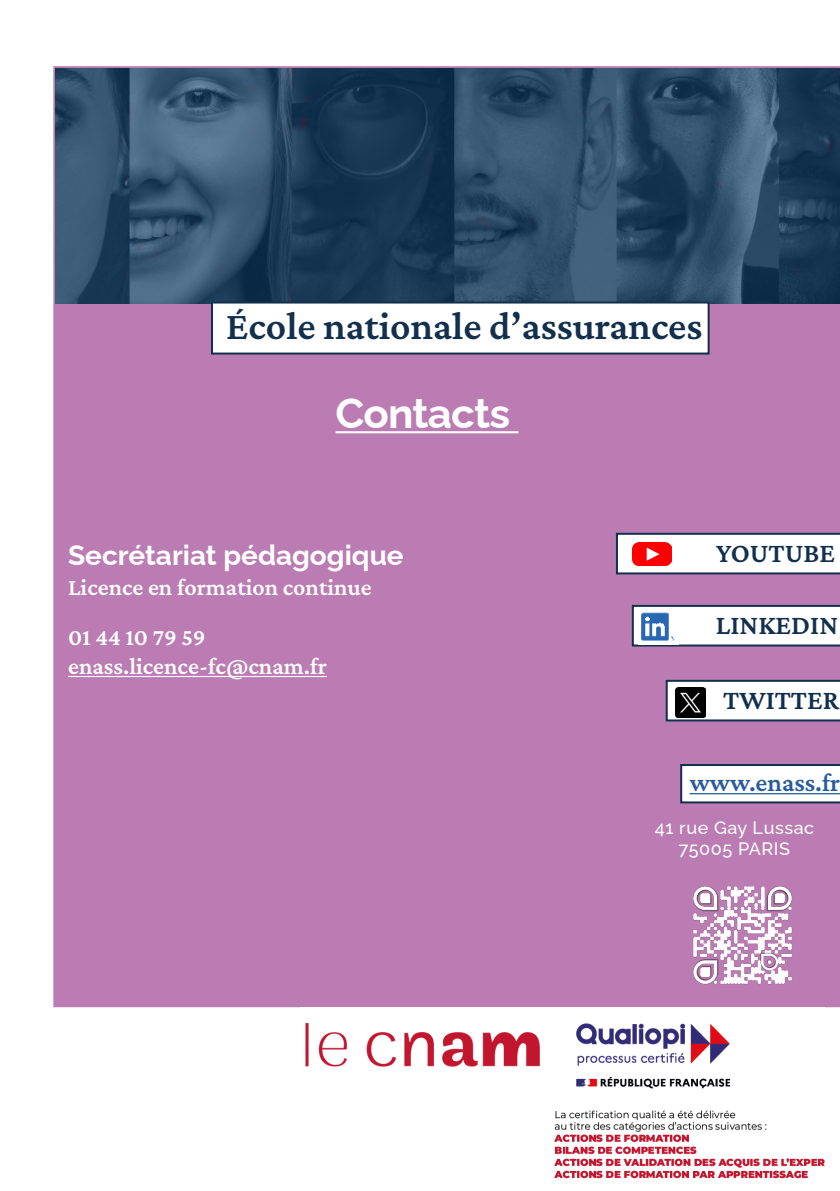
<style>
.page{position:relative;width:840px;height:1191px;background:#fff}
.page>*{position:absolute;margin:0;border:0;box-sizing:border-box;transform-origin:0 0}
.t1{font:700 42px "Raleway";letter-spacing:-.02em;color:#fff}
.t2{font:600 40px "Crimson Pro";color:#12304d}
.Surtitre_A5{font:600 28px "Crimson Pro";color:#12304d}
.t3{font:700 28px "Raleway";color:#fff}
.Surtitre_A5-2{font:600 26px "Crimson Pro";color:#275b9b}
.t4{font:600 24px/28.8px "Crimson Pro";color:#fff}
.t5{font:500 18px "Raleway";letter-spacing:.03em;color:#fff}
</style>
<div class="page">
<div style="left:53px;top:66px;width:786px;height:941px;background:#bb7cb3"></div>
<img style="left:55px;top:68px;width:784px;height:235px">
<svg style="left:679px;top:764px;width:160px;height:39px"></svg>
<hr style="left:689px;top:793px;width:150px;height:1px;background:#275b9b">
<img style="left:690px;top:883px;width:104px;height:103px">
<svg style="left:631px;top:605px;width:208px;height:41px"></svg>
<img style="left:638px;top:612px;width:39px;height:32px">
<svg style="left:665px;top:680px;width:174px;height:41px"></svg>
<img style="left:675px;top:687px;width:30px;height:30px">
<svg style="left:615px;top:533px;width:224px;height:41px"></svg>
<img style="left:631px;top:542px;width:40px;height:23px">
<img style="left:305px;top:1023px;width:519px;height:156px">
<hr style="left:335px;top:431px;width:183px;height:2px;background:#fff">
<hr style="left:68px;top:676px;width:258px;height:1px;background:#fff">
<div style="left:211px;top:301px;width:498px;height:53px;background:#fff;border:2px solid #12304d"></div>
<p class="t2" style="left:226px;top:301px;width:477px">École nationale d’assurances</p>
<p class="t1" style="left:335px;top:380px;width:176px">Contacts</p>
<p class="t3" style="left:68px;top:532px;width:337px">Secrétariat pédagogique</p>
<p class="t4" style="left:68px;top:572px;width:305px">Licence en formation continue</p>
<p class="t4" style="left:68px;top:623px;width:260px">01 44 10 79 59 enass.licence-fc@cnam.fr</p>
<p class="Surtitre_A5" style="left:715px;top:535px;width:121px">YOUTUBE</p>
<p class="Surtitre_A5" style="left:715px;top:607px;width:124px">LINKEDIN</p>
<p class="Surtitre_A5" style="left:722px;top:682px;width:117px">TWITTER</p>
<p class="Surtitre_A5-2" style="left:689px;top:766px;width:152px">www.enass.fr</p>
<p class="t5" style="left:654px;top:813px;width:161px">41 rue Gay Lussac</p>
<p class="t5" style="left:678px;top:834px;width:113px">75005 PARIS</p>
</div>
